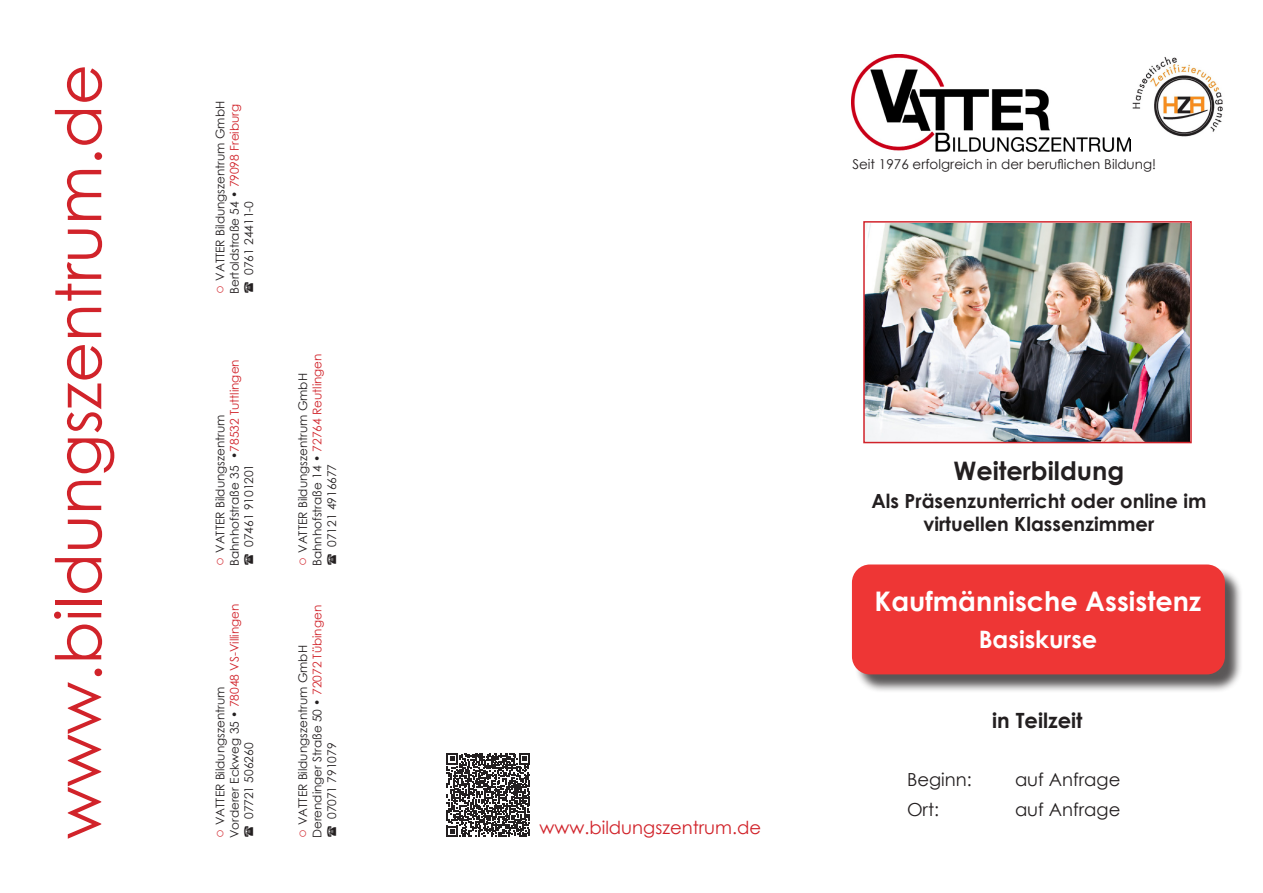
<style>
.page{position:relative;width:1263px;height:893px;background:#fff}
.page>*{position:absolute;margin:0;border:0;box-sizing:border-box;transform-origin:0 0}
.t1{font:63px "Century Gothic";color:#d1232a}
.t2{font:700 27px "Century Gothic";color:#fff}
.t3{font:700 25.5px "Century Gothic";color:#231f20}
.t4{font:700 24px "Century Gothic";color:#fff}
.t5{font:700 21px "Century Gothic";color:#231f20}
.t6{font:700 19.5px/23.4px "Century Gothic";color:#231f20;text-align:center}
.t7{font:18px "Century Gothic";color:#231f20}
.t8{font:18px "Century Gothic";color:#d1232a}
.t9{font:13.5px "Century Gothic";color:#231f20}
.t10{font:12px/14.4px "Century Gothic";color:#231f20}
.s1{font-size:15px;color:#d1232a}
.s2{color:#d1232a}
</style>
<div class="page">
<div style="left:854px;top:567px;width:389px;height:126px;background:#231f20;opacity:.75"></div>
<div style="left:852px;top:564px;width:373px;height:110px;background:#ee3635;border-radius:18px"></div>
<img style="left:852px;top:55px;width:278px;height:96px">
<img style="left:1132px;top:57px;width:91px;height:80px">
<svg style="left:447px;top:753px;width:83px;height:84px"></svg>
<img style="left:866px;top:224px;width:323px;height:216px">
<div style="left:863px;top:221px;width:329px;height:222px;border:2px solid #d1232a"></div>
<p class="t1" style="left:34px;top:839px;width:776px;rotate:-90deg">www.bildungszentrum.de</p>
<p class="t10" style="left:213px;top:294px;width:194px;rotate:-90deg"><span class="s1">○</span> VATTER Bildungszentrum GmbH</p>
<p class="t10" style="left:227px;top:294px;width:191px;rotate:-90deg">Bertoldstraße 54 • <span class="s2">79098 Freiburg</span></p>
<p class="t10" style="left:241px;top:275px;width:75px;rotate:-90deg">0761 24411-0</p>
<p class="t10" style="left:227px;top:566px;width:208px;rotate:-90deg">Bahnhofstraße 35 •<span class="s2">78532 Tuttlingen</span></p>
<p class="t10" style="left:213px;top:566px;width:153px;rotate:-90deg"><span class="s1">○</span> VATTER Bildungszentrum</p>
<p class="t10" style="left:241px;top:547px;width:85px;rotate:-90deg">07461 9101201</p>
<p class="t10" style="left:227px;top:819px;width:217px;text-indent:-19px;rotate:-90deg">Vorderer Eckweg 35 • <span class="s2">78048 VS-Villingen<br></span>07721 506260</p>
<p class="t10" style="left:213px;top:838px;width:153px;rotate:-90deg"><span class="s1">○</span> VATTER Bildungszentrum</p>
<p class="t10" style="left:310px;top:566px;width:214px;rotate:-90deg">Bahnhofstraße 14 • <span class="s2">72764 Reutlingen</span></p>
<p class="t10" style="left:295px;top:566px;width:194px;rotate:-90deg"><span class="s1">○</span> VATTER Bildungszentrum GmbH</p>
<p class="t10" style="left:324px;top:547px;width:85px;rotate:-90deg">07121 4916677</p>
<p class="t10" style="left:310px;top:838px;width:235px;rotate:-90deg">Derendinger Straße 50 • <span class="s2">72072 Tübingen</span></p>
<p class="t10" style="left:295px;top:838px;width:194px;rotate:-90deg"><span class="s1">○</span> VATTER Bildungszentrum GmbH</p>
<p class="t10" style="left:324px;top:819px;width:78px;rotate:-90deg">07071 791079</p>
<p class="t9" style="left:852px;top:154px;width:305px">Seit 1976 erfolgreich in der beruflichen Bildung!</p>
<p class="t8" style="left:540px;top:815px;width:223px">www.bildungszentrum.de</p>
<p class="t3" style="left:953px;top:451px;width:172px">Weiterbildung</p>
<p class="t6" style="left:871px;top:488px;width:337px">Als Präsenzunterricht oder online im virtuellen Klassenzimmer</p>
<p class="t2" style="left:874px;top:581px;width:328px">Kaufmännische Assistenz</p>
<p class="t4" style="left:979px;top:621px;width:120px">Basiskurse</p>
<p class="t5" style="left:992px;top:704px;width:92px">in Teilzeit</p>
<p class="t7" style="left:907px;top:766px;width:66px">Beginn:</p>
<p class="t7" style="left:1015px;top:766px;width:107px">auf Anfrage</p>
<p class="t7" style="left:907px;top:797px;width:34px">Ort:</p>
<p class="t7" style="left:1015px;top:797px;width:107px">auf Anfrage</p>
</div>
